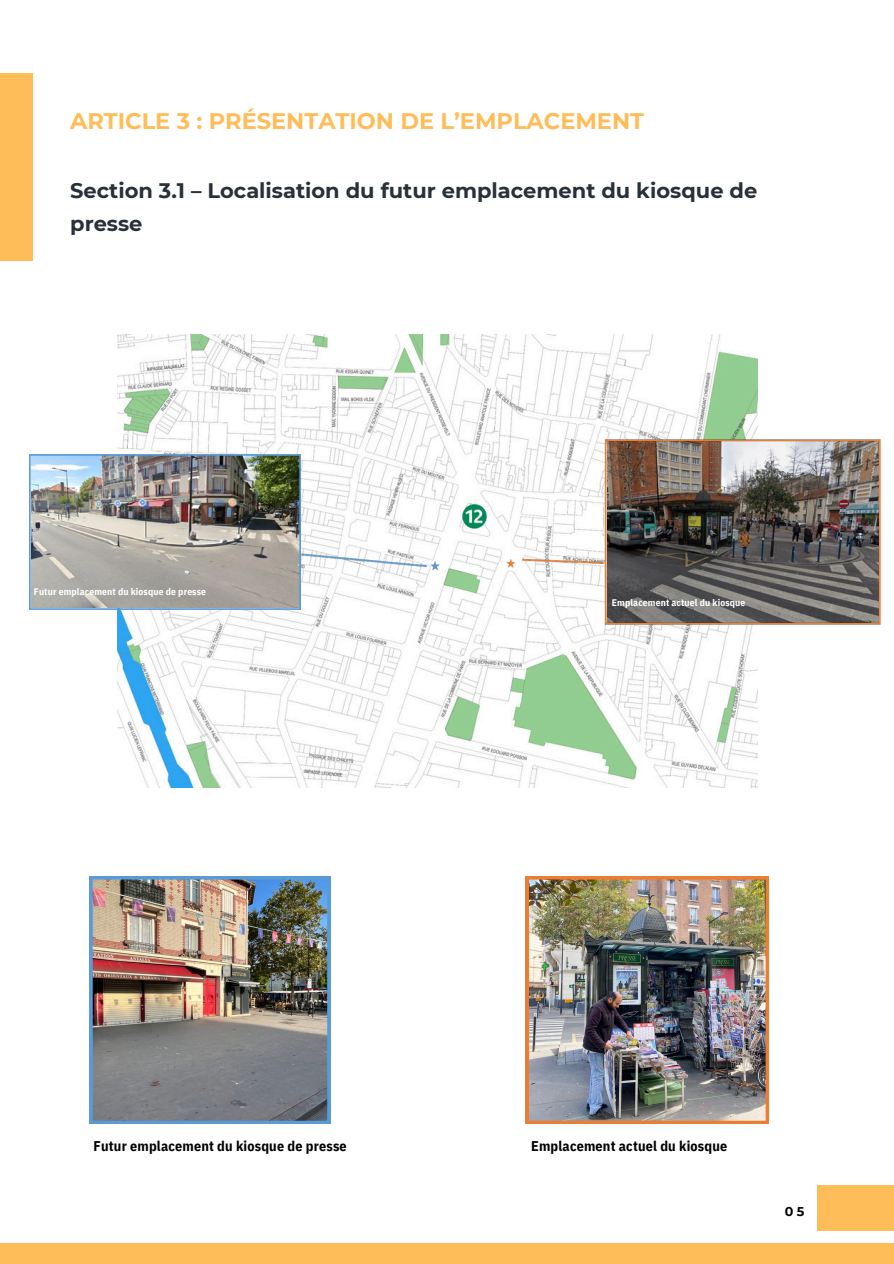
<style>
.page{position:relative;width:894px;height:1264px;background:#fff}
.page>*{position:absolute;margin:0;border:0;box-sizing:border-box;transform-origin:0 0}
.t1{font:700 22.5px "Montserrat";color:#ffbd59}
.t2{font:700 21px/32.7px "Montserrat";color:#283139}
.t3{font:700 14.1px "IBM Plex Sans Cond";letter-spacing:.015em;color:#000}
.t4{font:700 12.75px "Montserrat";color:#000}
.t5{font:700 9.6px "IBM Plex Sans Cond";letter-spacing:.015em;color:#fff}
</style>
<div class="page">
<div style="left:0;top:74px;width:33px;height:187px;background:#ffbd59"></div>
<div style="left:0;top:1243px;width:893px;height:20px;background:#ffbd59"></div>
<div style="left:817px;top:1184px;width:76px;height:46px;background:#ffbd59"></div>
<img style="left:117px;top:334px;width:640px;height:453px">
<img style="left:30px;top:454px;width:271px;height:155px">
<img style="left:296px;top:548px;width:148px;height:27px">
<img style="left:501px;top:434px;width:380px;height:195px">
<img style="left:525px;top:876px;width:243px;height:247px">
<img style="left:89px;top:876px;width:241px;height:247px">
<h1 class="t1" style="left:70px;top:107px;width:575px">ARTICLE 3 : PRÉSENTATION DE L’EMPLACEMENT</h1>
<h2 class="t2" style="left:70px;top:174px;width:688px">Section 3.1 – Localisation du futur emplacement du kiosque de presse</h2>
<p class="t5" style="left:34px;top:585px;width:174px">Futur emplacement du kiosque de presse</p>
<p class="t5" style="left:611px;top:596px;width:135px">Emplacement actuel du kiosque</p>
<h3 class="t3" style="left:94px;top:1136px;width:254px">Futur emplacement du kiosque de presse</h3>
<h3 class="t3" style="left:531px;top:1136px;width:197px">Emplacement actuel du kiosque</h3>
<h3 class="t4" style="left:784px;top:1203px;width:21px">05</h3>
</div>
